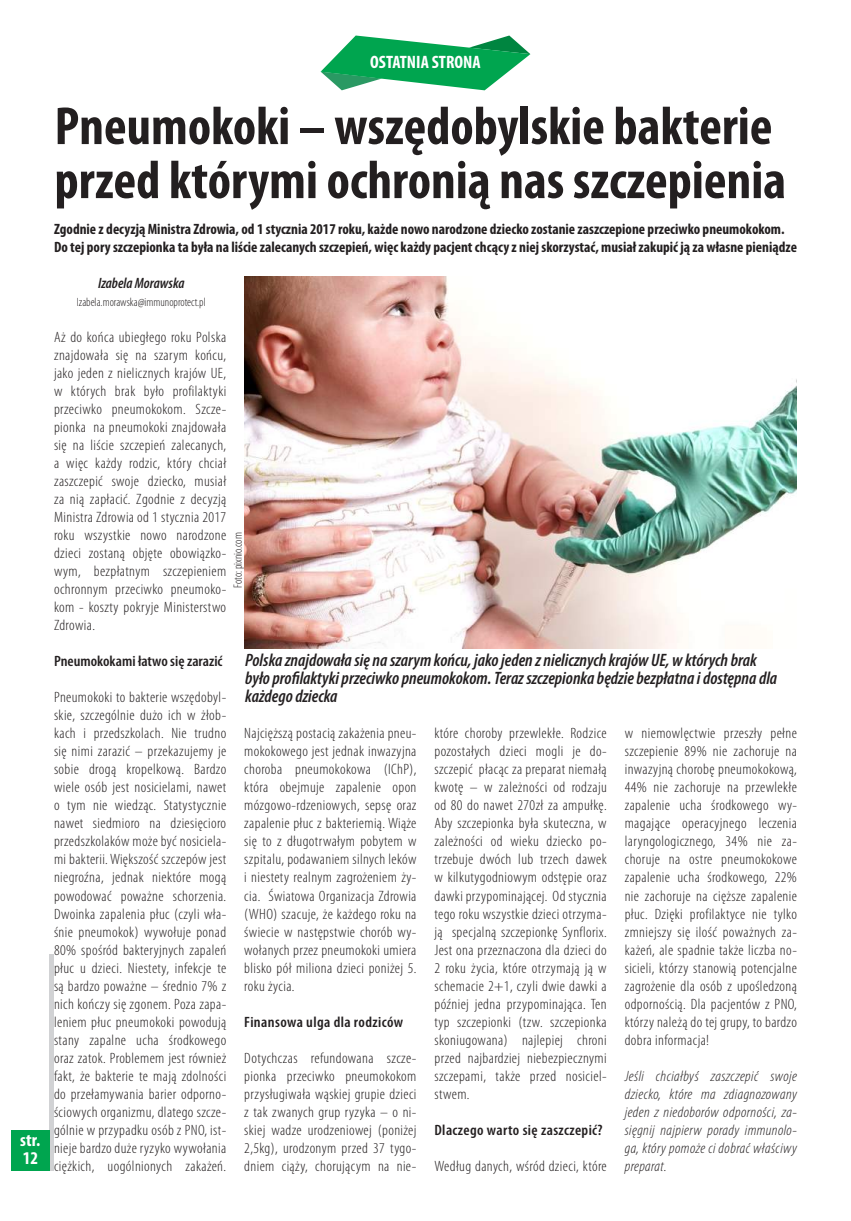
<style>
.page{position:relative;width:851px;height:1221px;background:#fff}
.page>*{position:absolute;margin:0;border:0;box-sizing:border-box;transform-origin:0 0}
.t1{font:700 condensed 54px/54px "Myriad Pro";color:#231f20}
.t2{font:italic 600 condensed 18px/18px "Myriad Pro";color:#231f20}
.t3{font:700 condensed 18px/18.8px "Myriad Pro";color:#fff}
.t4{font:300 condensed 15px/18px "Myriad Pro";letter-spacing:.025em;color:#231f20;text-align:justify;scale:1.05 1}
.t5{font:700 condensed 15px/18px "Myriad Pro";color:#231f20}
.t6{font:italic 300 condensed 15px/18px "Myriad Pro";letter-spacing:.025em;color:#231f20;text-align:justify;scale:1.05 1}
.t7{font:600 condensed 15px "Myriad Pro";letter-spacing:.02em;color:#231f20;scale:1.05 1}
.t8{font:600 condensed 15px "Myriad Pro";color:#231f20;scale:1.05 1}
.t9{font:italic 600 condensed 15px "Myriad Pro";color:#231f20}
.t10{font:300 condensed 12px "Myriad Pro";color:#231f20}
</style>
<div class="page">
<hr style="left:50px;top:954px;width:4px;height:216px;background:#d1d2d4">
<div style="left:11px;top:1129px;width:39px;height:41px;background:#00a54f"></div>
<svg style="left:320px;top:36px;width:210px;height:54px"></svg>
<img style="left:244px;top:277px;width:552px;height:371px">
<p class="t3" style="left:20px;top:1129px;width:22px">str.<br>12</p>
<p class="t3" style="left:370px;top:52px;width:112px">OSTATNIA STRONA</p>
<h1 class="t1" style="left:54px;top:98px;width:733px">Pneumokoki – wszędobylskie bakterie przed którymi ochronią nas szczepienia</h1>
<p class="t5" style="left:54px;top:220px;width:744px">Zgodnie z decyzją Ministra Zdrowia, od 1 stycznia 2017 roku, każde nowo narodzone dziecko zostanie zaszczepione przeciwko pneumokokom.<br>Do tej pory szczepionka ta była na liście zalecanych szczepień, więc każdy pacjent chcący z niej skorzystać, musiał zakupić ją za własne pieniądze</p>
<p class="t9" style="left:98px;top:274px;width:88px">Izabela Morawska</p>
<p class="t10" style="left:77px;top:295px;width:130px">Izabela.morawska@immunoprotect.pl</p>
<p class="t4" style="left:54px;top:328px;width:165px">Aż do końca ubiegłego roku Polska znajdowała się na szarym końcu, jako jeden z nielicznych krajów UE, w których brak było profilaktyki przeciwko pneumokokom. Szcze&shy;pionka na pneumokoki znajdowała się na liście szczepień zalecanych, a więc każdy rodzic, który chciał zaszczepić swoje dziecko, musiał za nią zapłacić. Zgodnie z decyzją Ministra Zdrowia od 1 stycznia 2017 roku wszystkie nowo narodzone dzieci zostaną objęte obowiązko&shy;wym, bezpłatnym szczepieniem ochronnym przeciwko pneumoko&shy;kom - koszty pokryje Ministerstwo Zdrowia.</p>
<p class="t8" style="left:54px;top:652px;width:162px">Pneumokokami łatwo się zarazić</p>
<p class="t4" style="left:54px;top:688px;width:165px">Pneumokoki to bakterie wszędobyl&shy;skie, szczególnie dużo ich w żłob&shy;kach i przedszkolach. Nie trudno się nimi zarazić – przekazujemy je sobie drogą kropelkową. Bardzo wiele osób jest nosicielami, nawet o tym nie wiedząc. Statystycznie nawet siedmioro na dziesięcioro przedszkolaków może być nosiciela&shy;mi bakterii. Większość szczepów jest niegroźna, jednak niektóre mogą powodować poważne schorzenia.<br>Dwoinka zapalenia płuc (czyli wła&shy;śnie pneumokok) wywołuje ponad 80% spośród bakteryjnych zapaleń płuc u dzieci. Niestety, infekcje te są bardzo poważne – średnio 7% z nich kończy się zgonem. Poza zapa&shy;leniem płuc pneumokoki powodują stany zapalne ucha środkowego oraz zatok. Problemem jest również fakt, że bakterie te mają zdolności do przełamywania barier odporno&shy;ściowych organizmu, dlatego szcze&shy;gólnie w przypadku osób z PNO, ist&shy;nieje bardzo duże ryzyko wywołania ciężkich, uogólnionych zakażeń.</p>
<p class="t10" style="left:231px;top:587px;width:57px;rotate:-90deg">Foto: pixnio.com</p>
<p class="t2" style="left:245px;top:651px;width:533px">Polska znajdowała się na szarym końcu, jako jeden z nielicznych krajów UE, w których brak było profilaktyki przeciwko pneumokokom. Teraz szczepionka będzie bezpłatna i dostępna dla każdego dziecka</p>
<p class="t4" style="left:244px;top:724px;width:165px">Najcięższą postacią zakażenia pneu&shy;mokokowego jest jednak inwazyjna choroba pneumokokowa (IChP), która obejmuje zapalenie opon mózgowo-rdzeniowych, sepsę oraz zapalenie płuc z bakteriemią. Wiąże się to z długotrwałym pobytem w szpitalu, podawaniem silnych leków i niestety realnym zagrożeniem ży&shy;cia. Światowa Organizacja Zdrowia (WHO) szacuje, że każdego roku na świecie w następstwie chorób wy&shy;wołanych przez pneumokoki umiera blisko pół miliona dzieci poniżej 5. roku życia.</p>
<p class="t7" style="left:244px;top:1012px;width:153px">Finansowa ulga dla rodziców</p>
<p class="t4" style="left:244px;top:1048px;width:165px">Dotychczas refundowana szcze&shy;pionka przeciwko pneumokokom przysługiwała wąskiej grupie dzieci z tak zwanych grup ryzyka – o ni&shy;skiej wadze urodzeniowej (poniżej 2,5kg), urodzonym przed 37 tygo&shy;dniem ciąży, chorującym na nie-</p>
<p class="t4" style="left:434px;top:724px;width:165px">które choroby przewlekłe. Rodzice pozostałych dzieci mogli je do&shy;szczepić płacąc za preparat niemałą kwotę – w zależności od rodzaju od 80 do nawet 270zł za ampułkę.<br>Aby szczepionka była skuteczna, w zależności od wieku dziecko po&shy;trzebuje dwóch lub trzech dawek w kilkutygodniowym odstępie oraz dawki przypominającej. Od stycznia tego roku wszystkie dzieci otrzyma&shy;ją specjalną szczepionkę Synflorix.<br>Jest ona przeznaczona dla dzieci do 2 roku życia, które otrzymają ją w schemacie 2+1, czyli dwie dawki a później jedna przypominająca. Ten typ szczepionki (tzw. szczepionka skoniugowana) najlepiej chroni przed najbardziej niebezpiecznymi szczepami, także przed nosiciel&shy;stwem.</p>
<p class="t7" style="left:434px;top:1120px;width:162px">Dlaczego warto się zaszczepić?</p>
<p class="t4" style="left:434px;top:1156px;width:165px">Według danych, wśród dzieci, które</p>
<p class="t4" style="left:624px;top:724px;width:165px">w niemowlęctwie przeszły pełne szczepienie 89% nie zachoruje na inwazyjną chorobę pneumokokową, 44% nie zachoruje na przewlekłe zapalenie ucha środkowego wy&shy;magające operacyjnego leczenia laryngologicznego, 34% nie za&shy;choruje na ostre pneumokokowe zapalenie ucha środkowego, 22% nie zachoruje na cięższe zapalenie płuc. Dzięki profilaktyce nie tylko zmniejszy się ilość poważnych za&shy;każeń, ale spadnie także liczba no&shy;sicieli, którzy stanowią potencjalne zagrożenie dla osób z upośledzoną odpornością. Dla pacjentów z PNO, którzy należą do tej grupy, to bardzo dobra informacja!</p>
<p class="t6" style="left:624px;top:1066px;width:165px">Jeśli chciałbyś zaszczepić swoje dziecko, które ma zdiagnozowany jeden z niedoborów odporności, za&shy;sięgnij najpierw porady immunolo&shy;ga, który pomoże ci dobrać właściwy preparat.</p>
</div>
